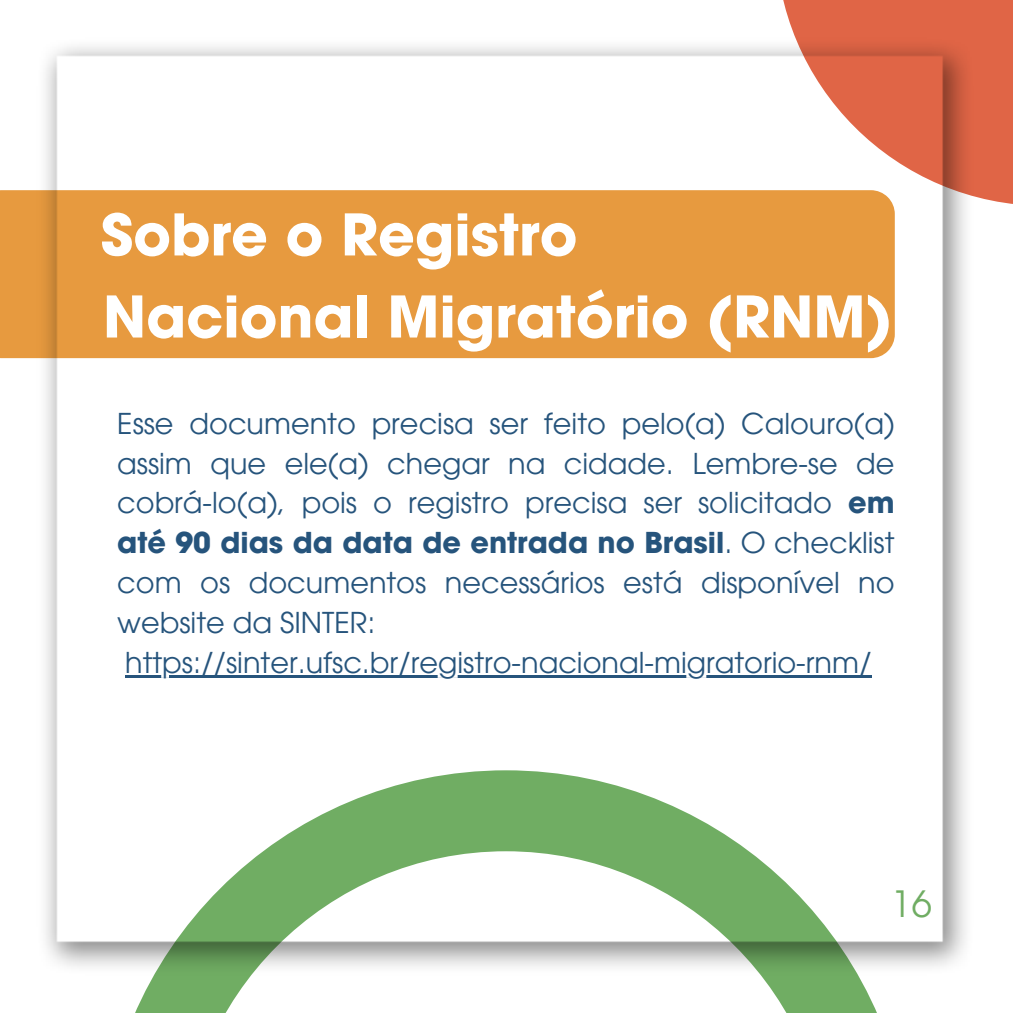
<style>
.page{position:relative;width:1013px;height:1013px;background:#fff}
.page>*{position:absolute;margin:0;border:0;box-sizing:border-box;transform-origin:0 0}
.t1{font:700 56.88px/82px "ITC Avant Garde Pro";color:#fff}
.t2{font:36.25px "ITC Avant Garde Pro";color:#70ad63}
.t3{font:28.75px/39.9px "ITC Avant Garde Pro";color:#26547c}
.s1{font-weight:700}
</style>
<div class="page">
<div style="left:0;top:190px;width:36px;height:168px;background:#e79a3f"></div>
<div style="left:775px;top:0;width:237px;height:206px;background:#e06546"></div>
<svg style="left:135px;top:975px;width:742px;height:37px"></svg>
<img style="left:36px;top:37px;width:940px;height:938px">
<hr style="left:125px;top:674px;width:746px;height:3px;background:#26547c">
<h1 class="t1" style="left:101px;top:201px;width:793px">Sobre o Registro<br>Nacional Migratório (RNM)</h1>
<p class="t3" style="left:117px;top:407px;width:779px">Esse documento precisa ser feito pelo(a) Calouro(a) assim que ele(a) chegar na cidade. Lembre-se de cobrá-lo(a), pois o registro precisa ser solicitado <span class="s1">em até 90 dias da data de entrada no Brasil</span>. O checklist com os documentos necessários está disponível no website da SINTER: https://sinter.ufsc.br/registro-nacional-migratorio-rnm/</p>
<p class="t2" style="left:891px;top:890px;width:42px">16</p>
</div>
